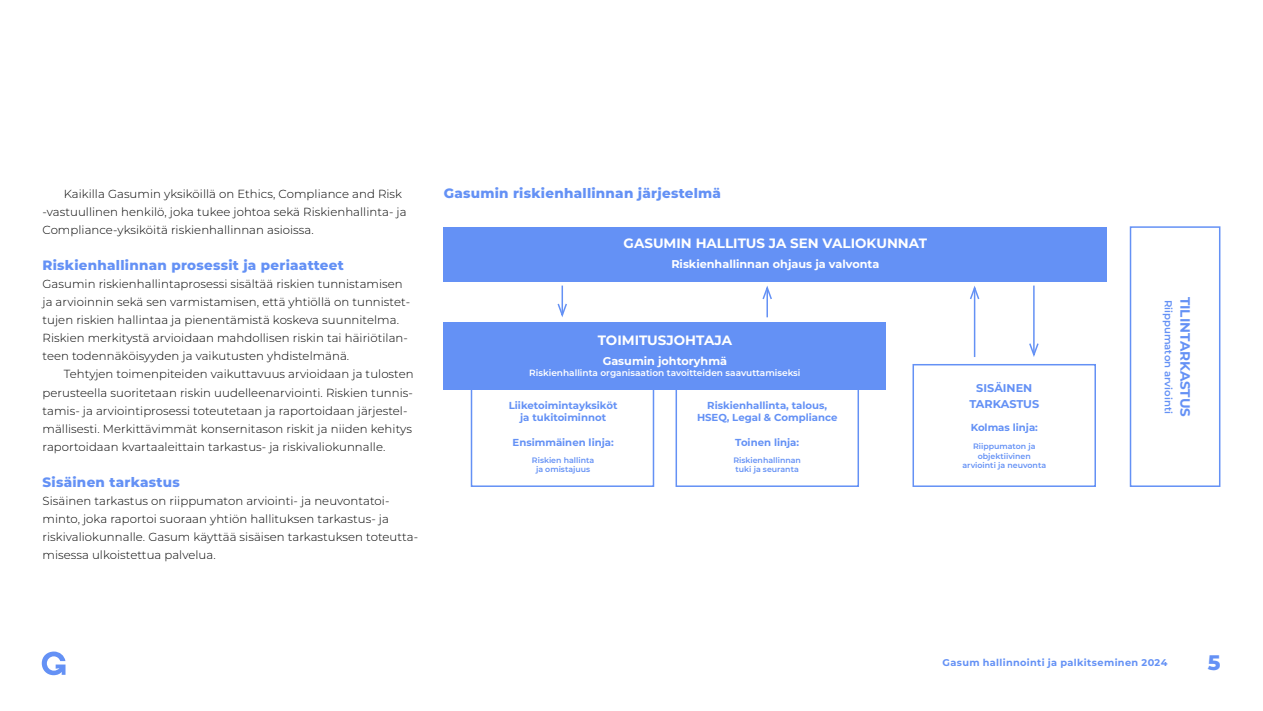
<style>
.page{position:relative;width:1263px;height:711px;background:#fff}
.page>*{position:absolute;margin:0;border:0;box-sizing:border-box;transform-origin:0 0}
.t1{font:800 21px "Montserrat";color:#6491f5}
.t2{font:800 13.5px "Montserrat";letter-spacing:.02em;color:#6491f5}
.t3{font:700 13.5px "Montserrat";color:#fff}
.t4{font:700 13.5px "Montserrat";color:#6491f5}
.t5{font:300 11.7px/18px "Montserrat";letter-spacing:.005em;color:#000}
.t6{font:700 11.25px "Montserrat";color:#fff}
.t7{font:700 11.25px/16.2px "Montserrat";color:#6491f5;text-align:center}
.t8{font:700 10.2px/12.1px "Montserrat";color:#6491f5;text-align:center}
.t9{font:600 10.2px "Montserrat";color:#6491f5}
.t10{font:700 9.75px "Montserrat";letter-spacing:.035em;color:#6491f5}
.t11{font:600 9px "Montserrat";color:#fff}
.t12{font:600 7.8px/9.4px "Montserrat";color:#6491f5;text-align:center}
</style>
<div class="page">
<svg style="left:42px;top:651px;width:24px;height:23px"></svg>
<div style="left:444px;top:226px;width:663px;height:55px;background:#6491f5"></div>
<div style="left:444px;top:322px;width:442px;height:67px;background:#6491f5"></div>
<div style="left:471px;top:363px;width:183px;height:123px;border:2px solid #6491f5"></div>
<div style="left:675px;top:363px;width:184px;height:123px;border:2px solid #6491f5"></div>
<div style="left:912px;top:363px;width:184px;height:123px;border:2px solid #6491f5"></div>
<div style="left:1130px;top:226px;width:90px;height:260px;border:2px solid #6491f5"></div>
<hr style="left:766px;top:287px;width:2px;height:30px;background:#6491f5">
<svg style="left:762px;top:286px;width:10px;height:15px"></svg>
<hr style="left:561px;top:285px;width:2px;height:30px;background:#6491f5">
<svg style="left:557px;top:302px;width:10px;height:15px"></svg>
<hr style="left:974px;top:287px;width:1px;height:70px;background:#6491f5">
<svg style="left:970px;top:286px;width:10px;height:15px"></svg>
<hr style="left:1033px;top:285px;width:2px;height:69px;background:#6491f5">
<svg style="left:1029px;top:341px;width:10px;height:16px"></svg>
<p class="t5" style="left:43px;top:184px;width:366px;text-indent:21px">Kaikilla Gasumin yksiköillä on Ethics, Compliance and Risk -vastuullinen henkilö, joka tukee johtoa sekä Riskienhallinta- ja<br>Compliance-yksiköitä riskienhallinnan asioissa.</p>
<p class="t2" style="left:43px;top:255px;width:303px">Riskienhallinnan prosessit ja periaatteet</p>
<p class="t5" style="left:43px;top:274px;width:369px">Gasumin riskienhallintaprosessi sisältää riskien tunnistamisen ja arvioinnin sekä sen varmistamisen, että yhtiöllä on tunnistet&shy;tujen riskien hallintaa ja pienentämistä koskeva suunnitelma.<br>Riskien merkitystä arvioidaan mahdollisen riskin tai häiriötilan&shy;teen todennäköisyyden ja vaikutusten yhdistelmänä.</p>
<p class="t5" style="left:43px;top:364px;width:373px;text-indent:21px">Tehtyjen toimenpiteiden vaikuttavuus arvioidaan ja tulosten perusteella suoritetaan riskin uudelleenarviointi. Riskien tunnis&shy;tamis- ja arviointiprosessi toteutetaan ja raportoidaan järjestel&shy;mällisesti. Merkittävimmät konsernitason riskit ja niiden kehitys raportoidaan kvartaaleittain tarkastus- ja riskivaliokunnalle.</p>
<p class="t2" style="left:43px;top:471px;width:139px">Sisäinen tarkastus</p>
<p class="t5" style="left:43px;top:490px;width:377px">Sisäinen tarkastus on riippumaton arviointi- ja neuvontatoi&shy;minto, joka raportoi suoraan yhtiön hallituksen tarkastus- ja riskivaliokunnalle. Gasum käyttää sisäisen tarkastuksen toteutta&shy;misessa ulkoistettua palvelua.</p>
<p class="t2" style="left:444px;top:183px;width:279px">Gasumin riskienhallinnan järjestelmä</p>
<p class="t3" style="left:624px;top:233px;width:305px">GASUMIN HALLITUS JA SEN VALIOKUNNAT</p>
<p class="t6" style="left:671px;top:256px;width:209px">Riskienhallinnan ohjaus ja valvonta</p>
<p class="t3" style="left:598px;top:330px;width:136px">TOIMITUSJOHTAJA</p>
<p class="t6" style="left:603px;top:352px;width:126px">Gasumin johtoryhmä</p>
<p class="t11" style="left:529px;top:366px;width:273px">Riskienhallinta organisaation tavoitteiden saavuttamiseksi</p>
<p class="t8" style="left:509px;top:398px;width:110px">Liiketoimintayksiköt ja tukitoiminnot</p>
<p class="t8" style="left:513px;top:436px;width:103px">Ensimmäinen linja:</p>
<p class="t12" style="left:532px;top:454px;width:64px">Riskien hallinta ja omistajuus</p>
<p class="t8" style="left:697px;top:398px;width:142px">Riskienhallinta, talous,<br>HSEQ, Legal &amp; Compliance</p>
<p class="t8" style="left:735px;top:436px;width:65px">Toinen linja:</p>
<p class="t12" style="left:733px;top:454px;width:69px;text-align:left">Riskienhallinnan tuki ja seuranta</p>
<p class="t7" style="left:969px;top:378px;width:71px">SISÄINEN<br>TARKASTUS</p>
<p class="t8" style="left:971px;top:420px;width:69px">Kolmas linja:</p>
<p class="t12" style="left:962px;top:441px;width:85px">Riippumaton ja objektiivinen arviointi ja neuvonta</p>
<p class="t9" style="left:1176px;top:299px;width:116px;rotate:90deg">Riippumaton arviointi</p>
<p class="t4" style="left:1195px;top:296px;width:122px;rotate:90deg">TILINTARKASTUS</p>
<p class="t10" style="left:943px;top:655px;width:226px">Gasum hallinnointi ja palkitseminen 2024</p>
<h1 class="t1" style="left:1208px;top:647px;width:14px">5</h1>
</div>
